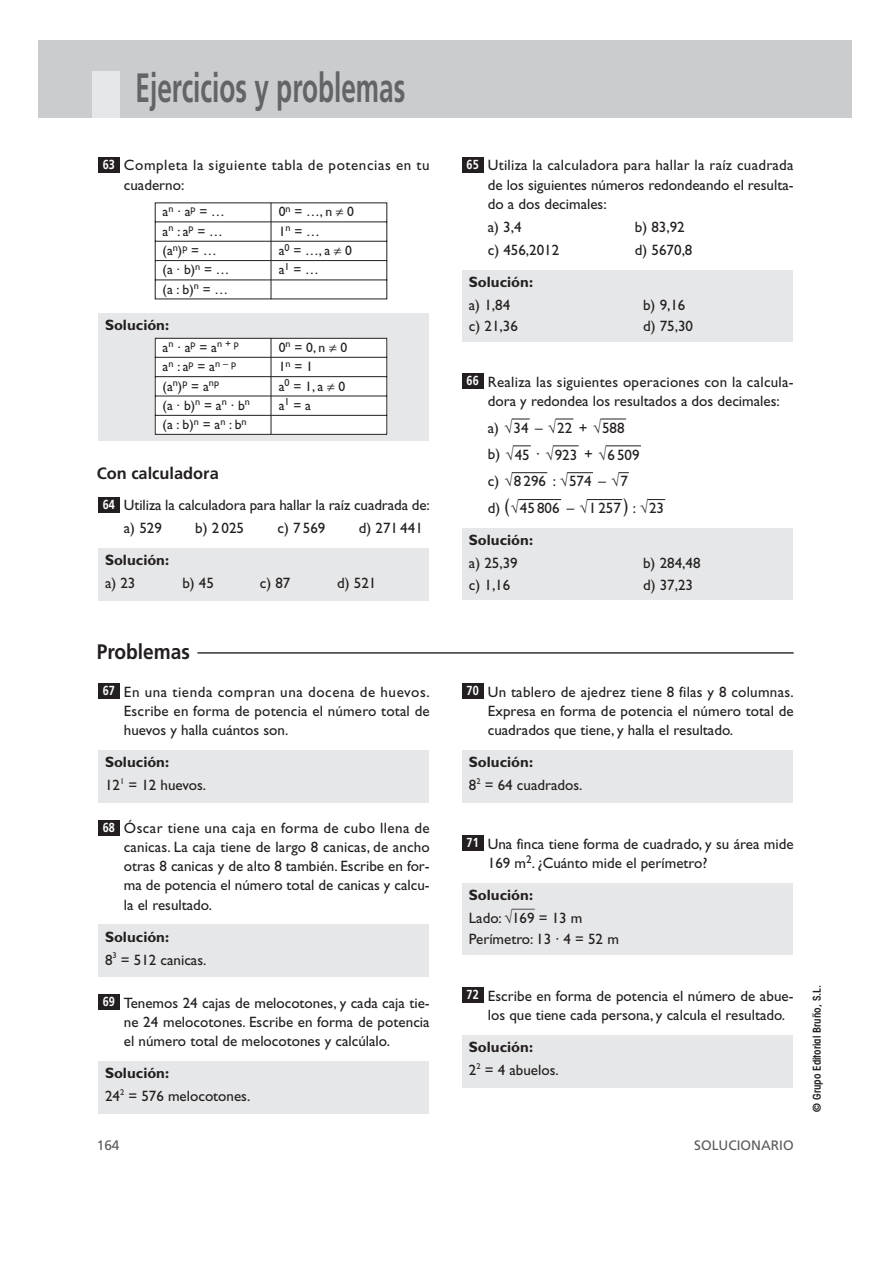
<style>
.page{position:relative;width:893px;height:1263px;background:#fff}
.page>*{position:absolute;margin:0;border:0;box-sizing:border-box;transform-origin:0 0}
.t1{font:700 40.95px "Frutiger";color:#636466;scale:.64 1}
.t2{font:700 21px "Frutiger";color:#231f20;scale:.91 1}
.t3{font:19.5px "Gill Sans";color:#231f20;scale:.8 1}
.t4{font:700 16.35px "Frutiger";color:#231f20}
.t5{font:15px/19px "Gill Sans";color:#231f20}
.t6{font:15px/19px "Gill Sans";letter-spacing:.04em;color:#231f20}
.t7{font:700 15px "Gill Sans";color:#231f20}
.t8{font:13.65px "Gill Sans";color:#231f20}
.t9{font:13.65px "Frutiger";color:#58595b}
.t10{font:700 13.05px "Frutiger";color:#fff;scale:.83 1}
.t11{font:11.25px "Gill Sans";color:#231f20;scale:2 1}
.t12{font:600 condensed 10.95px "Avant Garde";color:#231f20}
.s1{font-size:19.5px}
.s2{font-size:15px}
.s3{font-weight:700}
</style>
<div class="page">
<div style="left:39px;top:40px;width:812px;height:77px;background:#cbccce"></div>
<div style="left:93px;top:71px;width:27px;height:46px;background:#e6e7e8"></div>
<div style="left:462px;top:528px;width:330px;height:72px;background:#e6e7e8"></div>
<svg style="left:647px;top:499px;width:18px;height:1px"></svg>
<hr style="left:587px;top:499px;width:35px;height:1px;background:#231f20">
<hr style="left:518px;top:499px;width:43px;height:1px;background:#231f20">
<svg style="left:567px;top:472px;width:26px;height:1px"></svg>
<hr style="left:512px;top:472px;width:35px;height:1px;background:#231f20">
<hr style="left:605px;top:446px;width:36px;height:1px;background:#231f20">
<svg style="left:553px;top:446px;width:25px;height:1px"></svg>
<svg style="left:513px;top:446px;width:18px;height:1px"></svg>
<svg style="left:600px;top:419px;width:26px;height:1px"></svg>
<svg style="left:555px;top:419px;width:18px;height:1px"></svg>
<svg style="left:512px;top:419px;width:17px;height:1px"></svg>
<div style="left:462px;top:374px;width:21px;height:15px;background:#231f20"></div>
<div style="left:462px;top:270px;width:330px;height:71px;background:#e6e7e8"></div>
<div style="left:462px;top:157px;width:21px;height:16px;background:#231f20"></div>
<div style="left:98px;top:548px;width:330px;height:52px;background:#e6e7e8"></div>
<div style="left:98px;top:497px;width:21px;height:16px;background:#231f20"></div>
<div style="left:98px;top:313px;width:330px;height:128px;background:#e6e7e8"></div>
<div style="left:98px;top:157px;width:21px;height:16px;background:#231f20"></div>
<div style="left:462px;top:1035px;width:330px;height:52px;background:#e6e7e8"></div>
<div style="left:462px;top:988px;width:21px;height:15px;background:#231f20"></div>
<div style="left:462px;top:883px;width:330px;height:71px;background:#e6e7e8"></div>
<div style="left:462px;top:836px;width:21px;height:15px;background:#231f20"></div>
<div style="left:462px;top:750px;width:330px;height:52px;background:#e6e7e8"></div>
<div style="left:462px;top:684px;width:21px;height:15px;background:#231f20"></div>
<div style="left:98px;top:1061px;width:330px;height:52px;background:#e6e7e8"></div>
<div style="left:98px;top:995px;width:21px;height:15px;background:#231f20"></div>
<div style="left:98px;top:925px;width:330px;height:52px;background:#e6e7e8"></div>
<div style="left:98px;top:820px;width:21px;height:16px;background:#231f20"></div>
<div style="left:98px;top:750px;width:330px;height:52px;background:#e6e7e8"></div>
<div style="left:98px;top:684px;width:21px;height:15px;background:#231f20"></div>
<svg style="left:154px;top:202px;width:234px;height:98px"></svg>
<svg style="left:154px;top:338px;width:234px;height:97px;background:#efeeee"></svg>
<hr style="left:197px;top:652px;width:596px;height:2px;background:#231f20">
<h1 class="t1" style="left:135px;top:71px;width:423px">Ejercicios y problemas</h1>
<p class="t10" style="left:103px;top:159px;width:16px">63</p>
<p class="t6" style="left:124px;top:158px;width:307px">Completa la siguiente tabla de potencias en tu cuaderno:</p>
<p class="t8" style="left:163px;top:207px;width:64px">a<sup>n</sup> · a<sup>p</sup> = …</p>
<p class="t8" style="left:279px;top:207px;width:77px">0<sup>n</sup> = …,n ≠0</p>
<p class="t8" style="left:163px;top:226px;width:62px">a<sup>n</sup> :a<sup>p</sup> = …</p>
<p class="t8" style="left:279px;top:226px;width:43px">1<sup>n</sup> = …</p>
<p class="t8" style="left:163px;top:246px;width:56px">(a<sup>n</sup>)<sup>p</sup> = …</p>
<p class="t8" style="left:279px;top:246px;width:75px">a<sup>0</sup> = …,a ≠0</p>
<p class="t8" style="left:163px;top:265px;width:68px">(a · b)<sup>n</sup> = …</p>
<p class="t8" style="left:279px;top:265px;width:42px">a<sup>1</sup> = …</p>
<p class="t8" style="left:163px;top:284px;width:67px">(a : b)<sup>n</sup> = …</p>
<p class="t7" style="left:105px;top:320px;width:66px">Solución:</p>
<p class="t8" style="left:163px;top:343px;width:78px">a<sup>n</sup> · a<sup>p</sup> = a<sup>n</sup> <sup>+</sup> <sup>p</sup></p>
<p class="t8" style="left:279px;top:343px;width:70px">0<sup>n</sup> = 0,n ≠0</p>
<p class="t8" style="left:163px;top:362px;width:75px">a<sup>n</sup> :a<sup>p</sup> = a<sup>n</sup> <sup>–</sup> <sup>p</sup></p>
<p class="t8" style="left:279px;top:362px;width:36px">1<sup>n</sup> = 1</p>
<p class="t8" style="left:163px;top:381px;width:58px">(a<sup>n</sup>)<sup>p</sup> = a<sup>np</sup></p>
<p class="t8" style="left:279px;top:381px;width:68px">a<sup>0</sup> = 1,a ≠0</p>
<p class="t8" style="left:163px;top:401px;width:89px">(a · b)<sup>n</sup> = a<sup>n</sup> · b<sup>n</sup></p>
<p class="t8" style="left:279px;top:401px;width:34px">a<sup>1</sup> = a</p>
<p class="t8" style="left:163px;top:420px;width:86px">(a : b)<sup>n</sup> = a<sup>n</sup> : b<sup>n</sup></p>
<p class="t4" style="left:97px;top:467px;width:123px">Con calculadora</p>
<p class="t5" style="left:124px;top:495px;width:307px;line-height:23px">Utiliza la calculadora para hallar la raíz cuadrada de: a) 529</p>
<p class="t10" style="left:103px;top:499px;width:16px">64</p>
<p class="t5" style="left:195px;top:520px;width:50px">b) 2 025</p>
<p class="t5" style="left:277px;top:520px;width:49px">c) 7 569</p>
<p class="t5" style="left:359px;top:520px;width:65px">d) 271 441</p>
<p class="t7" style="left:105px;top:555px;width:66px">Solución:</p>
<p class="t5" style="left:105px;top:575px;width:32px">a) 23</p>
<p class="t5" style="left:182px;top:575px;width:33px">b) 45</p>
<p class="t5" style="left:260px;top:575px;width:32px">c) 87</p>
<p class="t5" style="left:337px;top:575px;width:41px">d) 521</p>
<p class="t10" style="left:466px;top:159px;width:16px">65</p>
<p class="t5" style="left:488px;top:158px;width:307px;text-align:justify">Utiliza la calculadora para hallar la raíz cuadrada de los siguientes números redondeando el resulta&shy;do a dos decimales:</p>
<p class="t5" style="left:488px;top:219px;width:35px">a) 3,4</p>
<p class="t5" style="left:635px;top:219px;width:51px">b) 83,92</p>
<p class="t5" style="left:488px;top:242px;width:73px">c) 456,2012</p>
<p class="t5" style="left:635px;top:242px;width:59px">d) 5670,8</p>
<p class="t7" style="left:469px;top:277px;width:66px">Solución:</p>
<p class="t5" style="left:469px;top:297px;width:43px">a) 1,84</p>
<p class="t5" style="left:643px;top:297px;width:44px">b) 9,16</p>
<p class="t5" style="left:469px;top:318px;width:50px">c) 21,36</p>
<p class="t5" style="left:643px;top:318px;width:51px">d) 75,30</p>
<p class="t10" style="left:466px;top:376px;width:16px">66</p>
<p class="t5" style="left:488px;top:374px;width:307px">Realiza las siguientes operaciones con la calcula&shy;dora y redondea los resultados a dos decimales:</p>
<p class="t5" style="left:488px;top:416px;width:138px;line-height:26.8px">a) √34 – √22 + √588 b) √45 √923</p>
<p class="t5" style="left:488px;top:443px;width:153px;line-height:26.8px;text-indent:96px">+ √6 509 c) √8 296 √574</p>
<p class="t5" style="left:536px;top:447px;width:5px">·</p>
<p class="t5" style="left:553px;top:473px;width:5px">:</p>
<p class="t5" style="left:598px;top:473px;width:31px">– √7</p>
<p class="t5" style="left:488px;top:500px;width:73px">d) <span class="s1">(</span>√45 806</p>
<p class="t5" style="left:566px;top:500px;width:56px">– √1 257</p>
<h3 class="t3" style="left:623px;top:498px;width:17px">) <span class="s2">:</span></h3>
<p class="t7" style="left:469px;top:535px;width:66px">Solución:</p>
<p class="t5" style="left:469px;top:556px;width:50px">a) 25,39</p>
<p class="t5" style="left:643px;top:556px;width:59px">b) 284,48</p>
<p class="t5" style="left:469px;top:577px;width:43px">c) 1,16</p>
<p class="t5" style="left:643px;top:577px;width:51px">d) 37,23</p>
<p class="t5" style="left:640px;top:500px;width:26px">√23</p>
<h2 class="t2" style="left:97px;top:644px;width:104px">Problemas</h2>
<p class="t10" style="left:103px;top:686px;width:16px">67</p>
<p class="t5" style="left:124px;top:684px;width:307px;text-align:justify">En una tienda compran una docena de huevos.<br>Escribe en forma de potencia el número total de huevos y halla cuántos son.</p>
<p class="t5" style="left:105px;top:752px;width:103px;line-height:23px"><span class="s3">Solución:<br></span>12<sup>1</sup> = 12 huevos.</p>
<p class="t10" style="left:103px;top:822px;width:16px">68</p>
<p class="t5" style="left:124px;top:820px;width:307px;text-align:justify">Óscar tiene una caja en forma de cubo llena de canicas. La caja tiene de largo 8 canicas, de ancho otras 8 canicas y de alto 8 también. Escribe en for&shy;ma de potencia el número total de canicas y calcu&shy;la el resultado.</p>
<p class="t5" style="left:105px;top:927px;width:103px;line-height:23px"><span class="s3">Solución:<br></span>8<sup>3</sup> = 512 canicas.</p>
<p class="t10" style="left:103px;top:997px;width:16px">69</p>
<p class="t5" style="left:124px;top:995px;width:307px;text-align:justify">Tenemos 24 cajas de melocotones, y cada caja tie&shy;ne 24 melocotones. Escribe en forma de potencia el número total de melocotones y calcúlalo.</p>
<p class="t5" style="left:105px;top:1063px;width:147px;line-height:23px"><span class="s3">Solución:<br></span>24<sup>2</sup> = 576 melocotones.</p>
<p class="t10" style="left:466px;top:686px;width:16px">70</p>
<p class="t5" style="left:488px;top:684px;width:307px;text-align:justify">Un tablero de ajedrez tiene 8 filas y 8 columnas.<br>Expresa en forma de potencia el número total de cuadrados que tiene, y halla el resultado.</p>
<p class="t5" style="left:469px;top:752px;width:115px;line-height:23px"><span class="s3">Solución:<br></span>8<sup>2</sup> = 64 cuadrados.</p>
<p class="t10" style="left:466px;top:837px;width:16px">71</p>
<p class="t5" style="left:488px;top:836px;width:307px">Una finca tiene forma de cuadrado, y su área mide<br>169 m<sup>2</sup>. ¿Cuánto mide el perímetro?</p>
<p class="t5" style="left:469px;top:885px;width:115px;line-height:23px"><span class="s3">Solución:<br></span>Lado: √169 = 13 m</p>
<p class="t11" style="left:512px;top:905px;width:13px">—</p>
<p class="t5" style="left:469px;top:931px;width:151px">Perímetro: 13 · 4 = 52 m</p>
<p class="t10" style="left:466px;top:990px;width:16px">72</p>
<p class="t5" style="left:488px;top:988px;width:307px">Escribe en forma de potencia el número de abue&shy;los que tiene cada persona, y calcula el resultado.</p>
<p class="t5" style="left:469px;top:1037px;width:91px;line-height:23px"><span class="s3">Solución:<br></span>2<sup>2</sup> = 4 abuelos.</p>
<p class="t9" style="left:97px;top:1140px;width:24px">164</p>
<p class="t9" style="left:694px;top:1140px;width:101px">SOLUCIONARIO</p>
<p class="t12" style="left:813px;top:1112px;width:129px;rotate:-90deg">© Grupo Editorial Bruño, S.L.</p>
</div>
